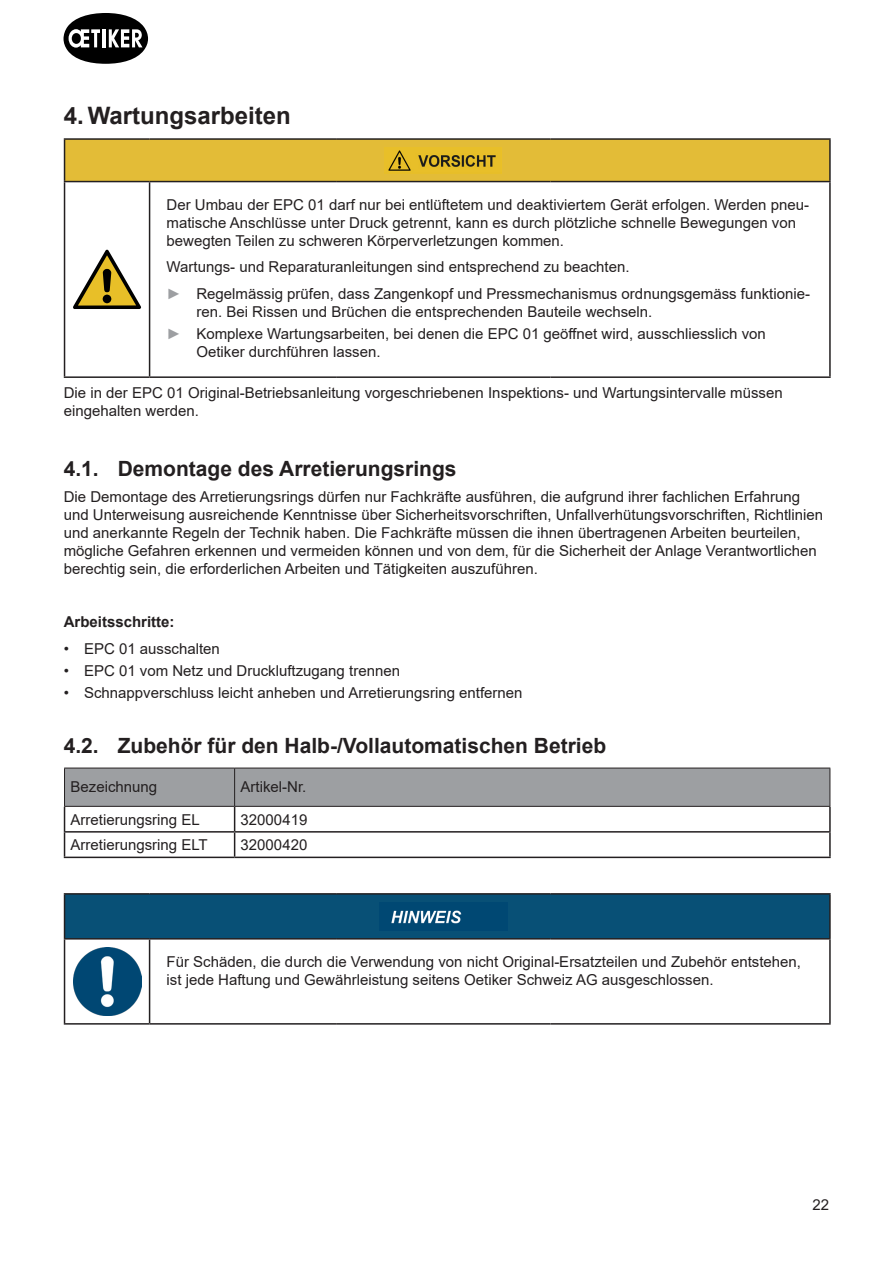
<style>
.page{position:relative;width:893px;height:1263px;background:#fff}
.page>*{position:absolute;margin:0;border:0;box-sizing:border-box;transform-origin:0 0}
.t1{font:700 24px "Arial";color:#231f20}
.t2{font:700 21px "Arial";color:#231f20}
.Fliesstext{font:15px/18px "Arial";color:#231f20}
.Fliesstext_fett{font:700 15px "Arial";color:#231f20}
.s1{color:#9d9fa2}
</style>
<div class="page">
<svg style="left:64px;top:13px;width:84px;height:51px"></svg>
<div style="left:65px;top:140px;width:764px;height:41px;background:#e3bc37"></div>
<hr style="left:64px;top:138px;width:86px;height:2px;background:#231f20">
<hr style="left:64px;top:140px;width:1px;height:41px;background:#231f20">
<hr style="left:150px;top:138px;width:186px;height:2px;background:#231f20">
<hr style="left:336px;top:138px;width:215px;height:2px;background:#231f20">
<hr style="left:551px;top:138px;width:280px;height:2px;background:#231f20">
<hr style="left:829px;top:140px;width:2px;height:41px;background:#231f20">
<hr style="left:64px;top:181px;width:86px;height:1px;background:#231f20">
<hr style="left:64px;top:182px;width:1px;height:194px;background:#231f20">
<hr style="left:150px;top:181px;width:186px;height:1px;background:#231f20">
<hr style="left:149px;top:182px;width:1px;height:194px;background:#231f20">
<hr style="left:336px;top:181px;width:215px;height:1px;background:#231f20">
<hr style="left:551px;top:181px;width:280px;height:1px;background:#231f20">
<hr style="left:829px;top:182px;width:2px;height:194px;background:#231f20">
<hr style="left:64px;top:376px;width:86px;height:2px;background:#231f20">
<hr style="left:150px;top:376px;width:186px;height:2px;background:#231f20">
<hr style="left:336px;top:376px;width:215px;height:2px;background:#231f20">
<hr style="left:551px;top:376px;width:280px;height:2px;background:#231f20">
<img style="left:385px;top:148px;width:117px;height:25px">
<svg style="left:73px;top:250px;width:68px;height:59px"></svg>
<div style="left:103px;top:295px;width:8px;height:8px;background:#000;border-radius:50%"></div>
<hr style="left:829px;top:807px;width:2px;height:24px;background:#231f20">
<hr style="left:235px;top:831px;width:596px;height:1px;background:#231f20">
<svg style="left:64px;top:769px;width:766px;height:88px"></svg>
<hr style="left:829px;top:832px;width:2px;height:25px;background:#231f20">
<hr style="left:64px;top:857px;width:171px;height:1px;background:#231f20">
<hr style="left:235px;top:857px;width:596px;height:1px;background:#231f20">
<hr style="left:64px;top:768px;width:171px;height:1px;background:#231f20">
<hr style="left:64px;top:768px;width:1px;height:38px;background:#231f20">
<hr style="left:64px;top:806px;width:171px;height:1px;background:#231f20">
<hr style="left:235px;top:768px;width:595px;height:1px;background:#231f20">
<hr style="left:234px;top:768px;width:1px;height:38px;background:#231f20">
<hr style="left:830px;top:768px;width:1px;height:38px;background:#231f20">
<hr style="left:235px;top:806px;width:595px;height:1px;background:#231f20">
<div style="left:65px;top:895px;width:764px;height:43px;background:#085076"></div>
<hr style="left:64px;top:893px;width:86px;height:2px;background:#231f20">
<hr style="left:64px;top:895px;width:1px;height:43px;background:#231f20">
<hr style="left:150px;top:893px;width:186px;height:2px;background:#231f20">
<hr style="left:336px;top:893px;width:215px;height:2px;background:#231f20">
<hr style="left:551px;top:893px;width:280px;height:2px;background:#231f20">
<hr style="left:829px;top:895px;width:2px;height:43px;background:#231f20">
<hr style="left:64px;top:938px;width:86px;height:1px;background:#231f20">
<hr style="left:64px;top:939px;width:1px;height:84px;background:#231f20">
<hr style="left:150px;top:938px;width:186px;height:1px;background:#231f20">
<hr style="left:149px;top:939px;width:1px;height:84px;background:#231f20">
<hr style="left:336px;top:938px;width:215px;height:1px;background:#231f20">
<hr style="left:551px;top:938px;width:280px;height:1px;background:#231f20">
<hr style="left:829px;top:939px;width:2px;height:84px;background:#231f20">
<hr style="left:64px;top:1023px;width:86px;height:1px;background:#231f20">
<hr style="left:150px;top:1023px;width:186px;height:1px;background:#231f20">
<hr style="left:336px;top:1023px;width:215px;height:1px;background:#231f20">
<hr style="left:551px;top:1023px;width:280px;height:1px;background:#231f20">
<img style="left:379px;top:902px;width:128px;height:28px">
<img style="left:73px;top:947px;width:68px;height:68px">
<p class="t1" style="left:64px;top:98px;width:229px">4. Wartungsarbeiten</p>
<p class="Fliesstext" style="left:167px;top:195px;width:644px">Der Umbau der EPC 01 darf nur bei entlüftetem und deaktiviertem Gerät erfolgen. Werden pneu&shy;matische Anschlüsse unter Druck getrennt, kann es durch plötzliche schnelle Bewegungen von bewegten Teilen zu schweren Körperverletzungen kommen.</p>
<p class="Fliesstext" style="left:167px;top:258px;width:465px">Wartungs- und Reparaturanleitungen sind entsprechend zu beachten.</p>
<p class="Fliesstext" style="left:196px;top:284px;width:615px;text-indent:-30px"><span class="s1">►</span> Regelmässig prüfen, dass Zangenkopf und Pressmechanismus ordnungsgemäss funktionie&shy;ren. Bei Rissen und Brüchen die entsprechenden Bauteile wechseln.</p>
<p class="Fliesstext" style="left:196px;top:324px;width:571px;text-indent:-30px"><span class="s1">►</span> Komplexe Wartungsarbeiten, bei denen die EPC 01 geöffnet wird, ausschliesslich von<br>Oetiker durchführen lassen.</p>
<p class="Fliesstext" style="left:64px;top:384px;width:720px">Die in der EPC 01 Original-Betriebsanleitung vorgeschriebenen Inspektions- und Wartungsintervalle müssen eingehalten werden.</p>
<p class="t2" style="left:64px;top:453px;width:394px">4.1. Demontage des Arretierungsrings</p>
<p class="Fliesstext" style="left:64px;top:488px;width:761px">Die Demontage des Arretierungsrings dürfen nur Fachkräfte ausführen, die aufgrund ihrer fachlichen Erfahrung und Unterweisung ausreichende Kenntnisse über Sicherheitsvorschriften, Unfallverhütungsvorschriften, Richtlinien und anerkannte Regeln der Technik haben. Die Fachkräfte müssen die ihnen übertragenen Arbeiten beurteilen, mögliche Gefahren erkennen und vermeiden können und von dem, für die Sicherheit der Anlage Verantwortlichen berechtig sein, die erforderlichen Arbeiten und Tätigkeiten auszuführen.</p>
<p class="Fliesstext_fett" style="left:64px;top:611px;width:112px">Arbeitsschritte:</p>
<p class="Fliesstext" style="left:64px;top:639px;width:158px">• EPC 01 ausschalten</p>
<p class="Fliesstext" style="left:64px;top:662px;width:338px">• EPC 01 vom Netz und Druckluftzugang trennen</p>
<p class="Fliesstext" style="left:64px;top:684px;width:460px">• Schnappverschluss leicht anheben und Arretierungsring entfernen</p>
<p class="t2" style="left:64px;top:731px;width:544px">4.2. Zubehör für den Halb-/Vollautomatischen Betrieb</p>
<p class="Fliesstext" style="left:71px;top:777px;width:88px">Bezeichnung</p>
<p class="Fliesstext" style="left:241px;top:777px;width:67px">Artikel-Nr.</p>
<p class="Fliesstext" style="left:71px;top:810px;width:131px">Arretierungsring EL</p>
<p class="Fliesstext" style="left:241px;top:810px;width:68px">32000419</p>
<p class="Fliesstext" style="left:71px;top:836px;width:139px">Arretierungsring ELT</p>
<p class="Fliesstext" style="left:241px;top:836px;width:68px">32000420</p>
<p class="Fliesstext" style="left:167px;top:952px;width:636px">Für Schäden, die durch die Verwendung von nicht Original-Ersatzteilen und Zubehör entstehen, ist jede Haftung und Gewährleistung seitens Oetiker Schweiz AG ausgeschlossen.</p>
<p class="Fliesstext" style="left:812px;top:1196px;width:18px">22</p>
</div>
